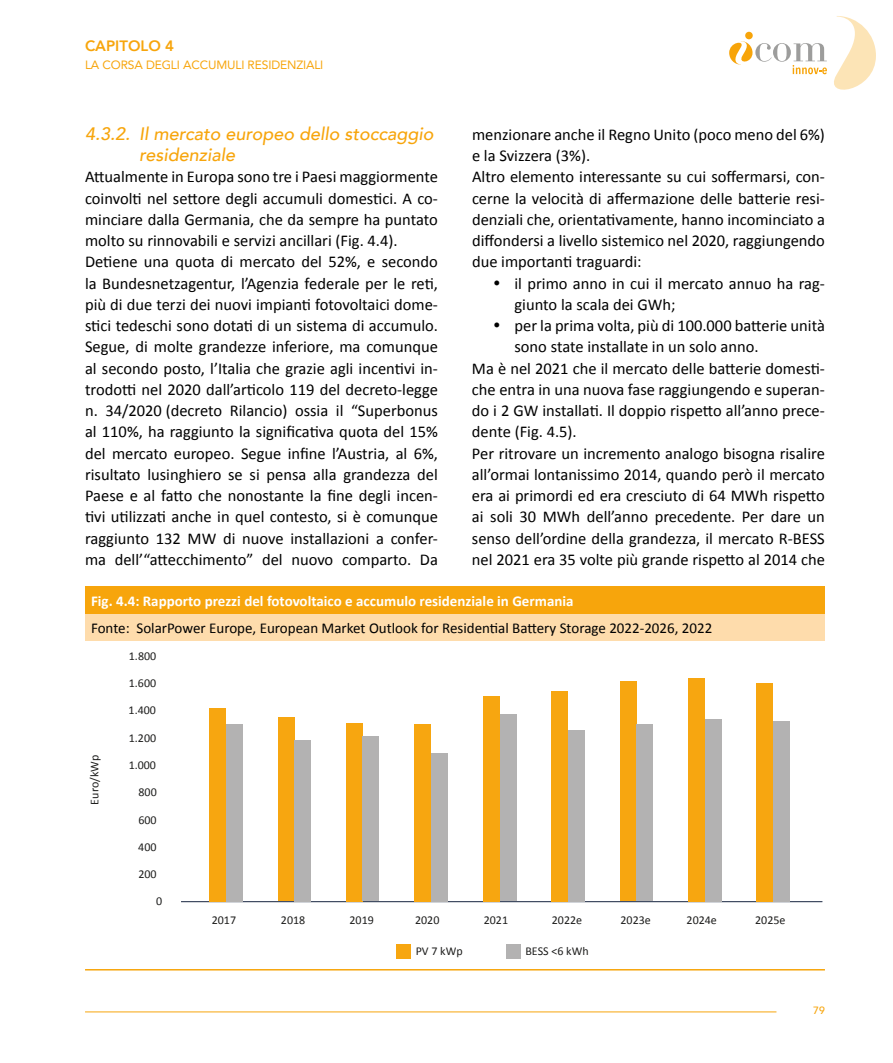
<style>
.page{position:relative;width:893px;height:1063px;background:#fff}
.page>*{position:absolute;margin:0;border:0;box-sizing:border-box;transform-origin:0 0}
.t1{font:italic 500 18px/21.3px "Avenir";color:#f7a50c}
.t2{font:16.5px/21.3px "Calibri";color:#000}
.t3{font:15px "Calibri";color:#000}
.t4{font:700 15px "Calibri";color:#fff}
.t5{font:800 15px "Avenir";color:#f7a50c}
.t6{font:12px "Calibri";color:#1d1d1c}
.t7{font:12px "Avenir";letter-spacing:-.01em;color:#f7a50c}
.t8{font:500 10.5px "Avenir";color:#f7a50c}
</style>
<div class="page">
<hr style="left:85px;top:1012px;width:691px;height:1px;background:#f7a50c">
<svg style="left:729px;top:16px;width:147px;height:74px"></svg>
<div style="left:745px;top:32px;width:8px;height:7px;background:#f7a409;border-radius:50%"></div>
<div style="left:85px;top:586px;width:740px;height:28px;background:#f7a50c"></div>
<div style="left:85px;top:614px;width:740px;height:27px;background:#fedcac"></div>
<hr style="left:85px;top:969px;width:740px;height:2px;background:#f7a50c">
<hr style="left:181px;top:901px;width:641px;height:1px;background:#212e48">
<div style="left:209px;top:708px;width:17px;height:193px;background:#f7a610"></div>
<div style="left:278px;top:718px;width:17px;height:183px;background:#f7a610"></div>
<div style="left:346px;top:723px;width:17px;height:178px;background:#f7a610"></div>
<div style="left:414px;top:724px;width:17px;height:177px;background:#f7a610"></div>
<div style="left:483px;top:696px;width:17px;height:205px;background:#f7a610"></div>
<div style="left:551px;top:691px;width:17px;height:210px;background:#f7a610"></div>
<div style="left:620px;top:681px;width:16px;height:220px;background:#f7a610"></div>
<div style="left:688px;top:678px;width:17px;height:223px;background:#f7a610"></div>
<div style="left:756px;top:683px;width:17px;height:218px;background:#f7a610"></div>
<div style="left:773px;top:721px;width:16px;height:180px;background:#b3b2b2"></div>
<div style="left:705px;top:719px;width:16px;height:182px;background:#b3b2b2"></div>
<div style="left:636px;top:724px;width:17px;height:177px;background:#b3b2b2"></div>
<div style="left:568px;top:730px;width:17px;height:171px;background:#b3b2b2"></div>
<div style="left:500px;top:714px;width:16px;height:187px;background:#b3b2b2"></div>
<div style="left:431px;top:753px;width:17px;height:149px;background:#b3b2b2"></div>
<div style="left:363px;top:736px;width:16px;height:165px;background:#b3b2b2"></div>
<div style="left:295px;top:740px;width:16px;height:161px;background:#b3b2b2"></div>
<div style="left:226px;top:724px;width:17px;height:177px;background:#b3b2b2"></div>
<div style="left:397px;top:944px;width:14px;height:15px;background:#f7a610"></div>
<div style="left:506px;top:944px;width:15px;height:15px;background:#b3b2b2"></div>
<p class="t5" style="left:85px;top:34px;width:91px">CAPITOLO 4</p>
<p class="t7" style="left:85px;top:56px;width:240px">LA CORSA DEGLI ACCUMULI RESIDENZIALI</p>
<p class="t1" style="left:139px;top:123px;width:296px;text-indent:-54px">4.3.2. Il mercato europeo dello stoccaggio residenziale</p>
<p class="t2" style="left:85px;top:166px;width:354px">Attualmente in Europa sono tre i Paesi maggiormente coinvolti nel settore degli accumuli domestici. A co&shy;minciare dalla Germania, che da sempre ha puntato molto su rinnovabili e servizi ancillari (Fig. 4.4).<br>Detiene una quota di mercato del 52%, e secondo la Bundesnetzagentur, l’Agenzia federale per le reti, più di due terzi dei nuovi impianti fotovoltaici dome&shy;stici tedeschi sono dotati di un sistema di accumulo.<br>Segue, di molte grandezze inferiore, ma comunque al secondo posto, l’Italia che grazie agli incentivi in&shy;trodotti nel 2020 dall’articolo 119 del decreto-legge n. 34/2020 (decreto Rilancio) ossia il “Superbonus al 110%, ha raggiunto la significativa quota del 15% del mercato europeo. Segue infine l’Austria, al 6%, risultato lusinghiero se si pensa alla grandezza del Paese e al fatto che nonostante la fine degli incen&shy;tivi utilizzati anche in quel contesto, si è comunque raggiunto 132 MW di nuove installazioni a confer&shy;ma dell’“attecchimento” del nuovo comparto. Da</p>
<p class="t2" style="left:472px;top:123px;width:354px">menzionare anche il Regno Unito (poco meno del 6%) e la Svizzera (3%).<br>Altro elemento interessante su cui soffermarsi, con&shy;cerne la velocità di affermazione delle batterie resi&shy;denziali che, orientativamente, hanno incominciato a diffondersi a livello sistemico nel 2020, raggiungendo due importanti traguardi:</p>
<p class="t2" style="left:514px;top:272px;width:312px;text-indent:-21px">• il primo anno in cui il mercato annuo ha rag&shy;giunto la scala dei GWh;</p>
<p class="t2" style="left:493px;top:314px;width:333px">• per la prima volta, più di 100.000 batterie unità</p>
<p class="t2" style="left:514px;top:336px;width:246px">sono state installate in un solo anno.</p>
<p class="t2" style="left:472px;top:357px;width:354px">Ma è nel 2021 che il mercato delle batterie domesti-</p>
<p class="t2" style="left:472px;top:378px;width:354px">che entra in una nuova fase raggiungendo e superan-</p>
<p class="t2" style="left:472px;top:399px;width:354px">do i 2 GW installati. Il doppio rispetto all’anno prece-</p>
<p class="t2" style="left:472px;top:421px;width:106px">dente (Fig. 4.5).</p>
<p class="t2" style="left:472px;top:442px;width:354px">Per ritrovare un incremento analogo bisogna risalire</p>
<p class="t2" style="left:472px;top:463px;width:354px">all’ormai lontanissimo 2014, quando però il mercato</p>
<p class="t2" style="left:472px;top:484px;width:354px">era ai primordi ed era cresciuto di 64 MWh rispetto</p>
<p class="t2" style="left:472px;top:506px;width:354px">ai soli 30 MWh dell’anno precedente. Per dare un</p>
<p class="t2" style="left:472px;top:527px;width:354px">senso dell’ordine della grandezza, il mercato R-BESS</p>
<p class="t2" style="left:472px;top:548px;width:354px">nel 2021 era 35 volte più grande rispetto al 2014 che</p>
<p class="t4" style="left:91px;top:590px;width:484px">Fig. 4.4: Rapporto prezzi del fotovoltaico e accumulo residenziale in Germania</p>
<p class="t3" style="left:91px;top:617px;width:623px">Fonte: SolarPower Europe, European Market Outlook for Residential Battery Storage 2022-2026, 2022</p>
<p class="t6" style="left:129px;top:648px;width:29px">1.800</p>
<p class="t6" style="left:129px;top:675px;width:29px">1.600</p>
<p class="t6" style="left:129px;top:702px;width:29px">1.400</p>
<p class="t6" style="left:86px;top:805px;width:51px;rotate:-90deg">Euro/kWp</p>
<p class="t6" style="left:129px;top:729px;width:29px">1.200</p>
<p class="t6" style="left:129px;top:757px;width:29px">1.000</p>
<p class="t6" style="left:139px;top:784px;width:20px">800</p>
<p class="t6" style="left:138px;top:811px;width:20px">600</p>
<p class="t6" style="left:138px;top:838px;width:20px">400</p>
<p class="t6" style="left:138px;top:866px;width:20px">200</p>
<p class="t6" style="left:156px;top:893px;width:8px">0</p>
<p class="t6" style="left:212px;top:911px;width:26px">2017</p>
<p class="t6" style="left:281px;top:911px;width:26px">2018</p>
<p class="t6" style="left:350px;top:911px;width:26px">2019</p>
<p class="t6" style="left:415px;top:911px;width:26px">2020</p>
<p class="t6" style="left:484px;top:911px;width:26px">2021</p>
<p class="t6" style="left:552px;top:911px;width:32px">2022e</p>
<p class="t6" style="left:620px;top:911px;width:32px">2023e</p>
<p class="t6" style="left:687px;top:911px;width:32px">2024e</p>
<p class="t6" style="left:755px;top:911px;width:32px">2025e</p>
<p class="t6" style="left:416px;top:942px;width:48px">PV 7 kWp</p>
<p class="t6" style="left:525px;top:942px;width:65px">BESS &lt;6 kWh</p>
<p class="t8" style="left:813px;top:1001px;width:13px">79</p>
</div>
